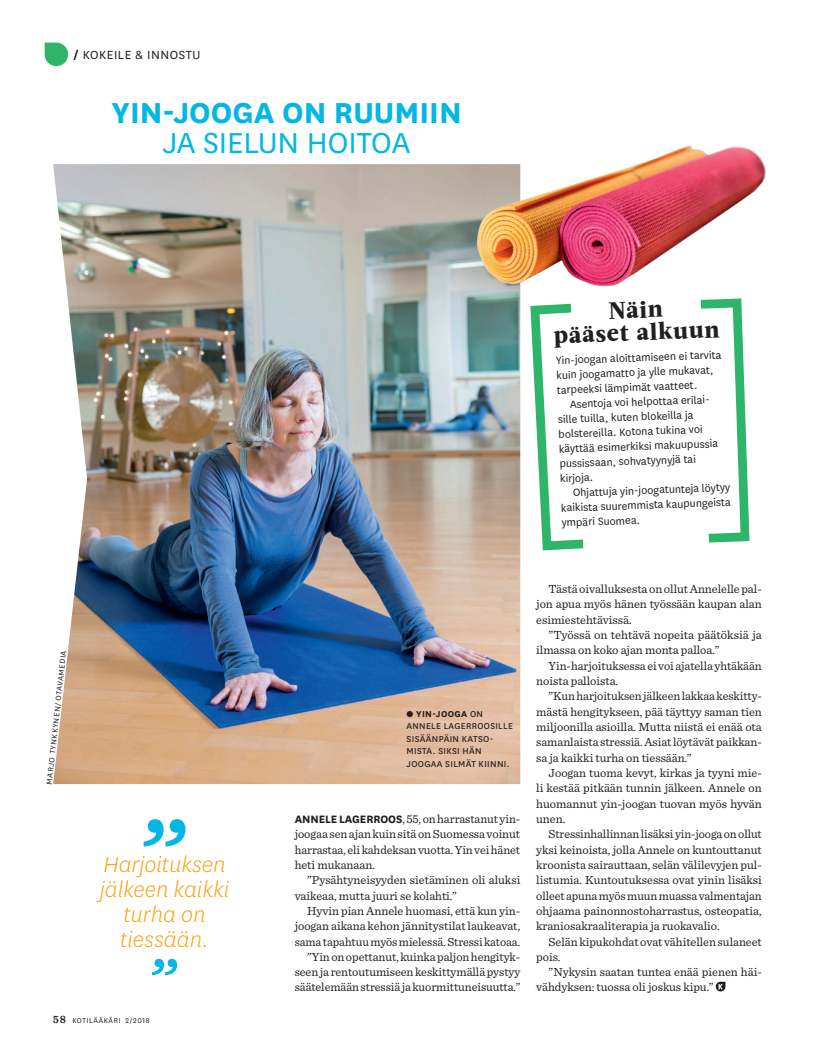
<style>
.page{position:relative;width:815px;height:1053px;background:#fff}
.page>*{position:absolute;margin:0;border:0;box-sizing:border-box;transform-origin:0 0}
._01_Otsikko_jatko{font:700 33.75px "National";color:#02b7e4}
._01_Otsikko_jatko-2{font:33.75px "National";color:#02b7e4}
._08_Äläys_sitaatti{font:italic 300 25px/25px "National";color:#f9a51b;text-align:center}
._10_Laatikko_otsikko{font:800 23.75px "Acta";color:#231f20}
._01_vinjetti{font:13.75px "National";letter-spacing:.04em;color:#231f20}
._04_teksti{font:12.38px/15.2px "Sentinel";letter-spacing:-.005em;color:#231f20;text-align:justify}
._04_teksti_ei_sis{font:12.38px/15.2px "Sentinel";letter-spacing:-.005em;color:#231f20;text-align:justify}
._10_Laatikko_teksti{font:12.25px/14.8px "National";color:#231f20}
._09_Kuvateksti{font:10px/12.5px "National";letter-spacing:.035em;color:#231f20}
.KUVAAJA{font:8.75px "National";color:#231f20}
.t1{font:8.12px "National";letter-spacing:.075em;color:#231f20}
.s1{font-weight:700}
.s2{font-family:"Sentinel";font-weight:600;font-size:11.25px}
.s3{font-family:"National";font-weight:700;font-size:12.5px}
</style>
<div class="page">
<img style="left:53px;top:164px;width:467px;height:620px">
<svg style="left:45px;top:43px;width:23px;height:23px"></svg>
<svg style="left:716px;top:981px;width:9px;height:10px"></svg>
<svg style="left:530px;top:303px;width:54px;height:248px"></svg>
<svg style="left:700px;top:302px;width:50px;height:241px"></svg>
<svg style="left:144px;top:819px;width:41px;height:27px"></svg>
<svg style="left:152px;top:958px;width:25px;height:17px"></svg>
<img style="left:460px;top:145px;width:306px;height:157px">
<p class="_01_vinjetti" style="left:74px;top:46px;width:128px"><span class="s1">/</span> KOKEILE &amp; INNOSTU</p>
<p class="_01_Otsikko_jatko" style="left:112px;top:88px;width:352px">YIN-JOOGA ON RUUMIIN</p>
<p class="_01_Otsikko_jatko-2" style="left:163px;top:120px;width:249px">JA SIELUN HOITOA</p>
<p class="KUVAAJA" style="left:44px;top:783px;width:136px;rotate:-84deg">MARJO TYNKKYNEN/ OTAVAMEDIA</p>
<p class="_08_Äläys_sitaatti" style="left:100px;top:851px;width:131px">Harjoituksen jälkeen kaikki turha on tiessään.</p>
<p class="t1" style="left:53px;top:1014px;width:98px"><span class="s2">58</span> KOTILÄÄKÄRI 2/2018</p>
<p class="_10_Laatikko_otsikko" style="left:608px;top:296px;width:56px;rotate:-2deg">Näin</p>
<p class="_10_Laatikko_otsikko" style="left:553px;top:320px;width:167px;rotate:-2deg">pääset alkuun</p>
<p class="_10_Laatikko_teksti" style="left:556px;top:352px;width:167px;rotate:-2deg">Yin-joogan aloittamiseen ei tarvita kuin joogamatto ja ylle mukavat, tarpeeksi lämpimät vaatteet.</p>
<p class="_10_Laatikko_teksti" style="left:557px;top:397px;width:161px;text-indent:12px;rotate:-2deg">Asentoja voi helpottaa erilai&shy;sille tuilla, kuten blokeilla ja bolstereilla. Kotona tukina voi käyttää esimerkiksi makuupussia pussissaan, sohvatyynyjä tai kirjoja.</p>
<p class="_10_Laatikko_teksti" style="left:560px;top:485px;width:171px;text-align:justify;text-indent:12px;rotate:-2deg">Ohjattuja yin-joogatunteja löytyy kaikista suuremmista kaupungeista ympäri Suomea.</p>
<p class="_09_Kuvateksti" style="left:407px;top:707px;width:108px"><span class="s1">● YIN-JOOGA</span> ON<br>ANNELE LAGERROOSILLE<br>SISÄÄNPÄIN KATSO-<br>MISTA. SIKSI HÄN<br>JOOGAA SILMÄT KIINNI.</p>
<p class="_04_teksti_ei_sis" style="left:295px;top:810px;width:227px"><span class="s3">ANNELE LAGERROOS</span>, 55, on harrastanut yin&shy;joogaa sen ajan kuin sitä on Suomessa voinut harrastaa, eli kahdeksan vuotta. Yin vei hänet heti mukanaan.</p>
<p class="_04_teksti" style="left:295px;top:871px;width:227px;text-indent:12px">”Pysähtyneisyyden sietäminen oli aluksi vaikeaa, mutta juuri se kolahti.”</p>
<p class="_04_teksti" style="left:295px;top:902px;width:227px;text-indent:12px">Hyvin pian Annele huomasi, että kun yin&shy;joogan aikana kehon jännitystilat laukeavat, sama tapahtuu myös mielessä. Stressi katoaa.</p>
<p class="_04_teksti" style="left:295px;top:948px;width:227px;text-indent:12px">”Yin on opettanut, kuinka paljon hengityk&shy;seen ja rentoutumiseen keskittymällä pystyy säätelemään stressiä ja kuormittuneisuutta.”</p>
<p class="_04_teksti" style="left:536px;top:580px;width:227px;text-indent:12px">Tästä oivalluksesta on ollut Annelelle pal&shy;jon apua myös hänen työssään kaupan alan esimiestehtävissä.</p>
<p class="_04_teksti" style="left:536px;top:626px;width:227px;text-indent:12px">”Työssä on tehtävä nopeita päätöksiä ja ilmassa on koko ajan monta palloa.”</p>
<p class="_04_teksti" style="left:536px;top:657px;width:227px;text-indent:12px">Yin-harjoituksessa ei voi ajatella yhtäkään noista palloista.</p>
<p class="_04_teksti" style="left:536px;top:687px;width:227px;text-indent:12px">”Kun harjoituksen jälkeen lakkaa keskitty&shy;mästä hengitykseen, pää täyttyy saman tien miljoonilla asioilla. Mutta niistä ei enää ota samanlaista stressiä. Asiat löytävät paikkan&shy;sa ja kaikki turha on tiessään.”</p>
<p class="_04_teksti" style="left:536px;top:764px;width:227px;text-indent:12px">Joogan tuoma kevyt, kirkas ja tyyni mie&shy;li kestää pitkään tunnin jälkeen. Annele on huomannut yin-joogan tuovan myös hyvän unen.</p>
<p class="_04_teksti" style="left:536px;top:825px;width:227px;text-indent:12px">Stressinhallinnan lisäksi yin-jooga on ollut yksi keinoista, jolla Annele on kuntouttanut kroonista sairauttaan, selän välilevyjen pul&shy;listumia. Kuntoutuksessa ovat yinin lisäksi olleet apuna myös muun muassa valmentajan ohjaama painonnostoharrastus, osteopatia, kraniosakraaliterapia ja ruokavalio.</p>
<p class="_04_teksti" style="left:536px;top:932px;width:227px;text-indent:12px">Selän kipukohdat ovat vähitellen sulaneet pois.</p>
<p class="_04_teksti" style="left:536px;top:963px;width:227px;text-indent:12px">”Nykysin saatan tuntea enää pienen häi&shy;vähdyksen: tuossa oli joskus kipu.”</p>
</div>
